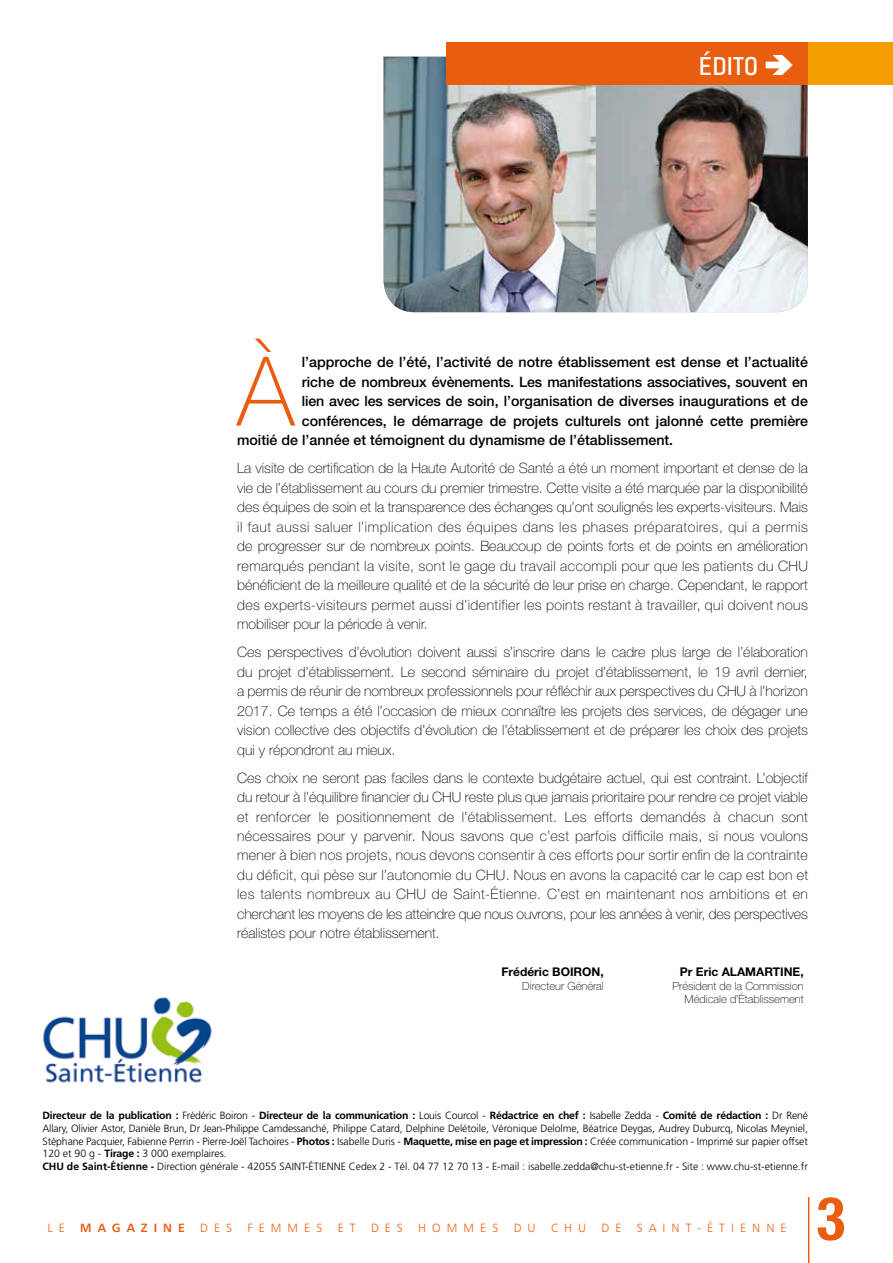
<style>
.page{position:relative;width:893px;height:1263px;background:#fff}
.page>*{position:absolute;margin:0;border:0;box-sizing:border-box;transform-origin:0 0}
.t1{font:100 96.15px "Helvetica Neue";color:#e95d0f}
.t2{font:700 condensed 60px "Helvetica Neue";color:#e95d0f}
.t3{font:500 28.5px "Conduit ITC";letter-spacing:-.015em;color:#fff}
.t4{font:100 14.25px/19.5px "Helvetica Neue";color:#000;text-align:justify}
.t5{font:500 14.25px "Helvetica Neue";color:#000}
.t6{font:12px "Humanist 777 BT Light B";letter-spacing:.5em;color:#e95d0f}
.t7{font:700 12px "Helvetica Neue";color:#000}
.t8{font:12px "Humanist 777 BT Bold B";letter-spacing:.5em;color:#e95d0f}
.t9{font:100 11.25px/13.5px "Helvetica Neue";color:#000;text-align:right}
.t10{font:300 10.5px/12.8px "Frutiger";letter-spacing:-.01em;color:#000}
.s1{font-weight:700}
</style>
<div class="page">
<img style="left:596px;top:85px;width:212px;height:227px">
<img style="left:384px;top:57px;width:212px;height:255px">
<hr style="left:808px;top:1197px;width:1px;height:66px;background:#e95d0f">
<div style="left:808px;top:43px;width:85px;height:42px;background:#f49e00"></div>
<div style="left:446px;top:43px;width:362px;height:42px;background:#e95d0f"></div>
<img style="left:43px;top:997px;width:169px;height:86px">
<h3 class="t3" style="left:698px;top:50px;width:61px">ÉDITO</h3>
<h1 class="t1" style="left:237px;top:336px;width:59px">À</h1>
<p class="t5" style="left:302px;top:353px;width:508px">l’approche de l’été, l’activité de notre établissement est dense et l’actualité</p>
<p class="t5" style="left:302px;top:373px;width:508px">riche de nombreux évènements. Les manifestations associatives, souvent en</p>
<p class="t5" style="left:302px;top:392px;width:508px">lien avec les services de soin, l’organisation de diverses inaugurations et de</p>
<p class="t5" style="left:302px;top:412px;width:508px">conférences, le démarrage de projets culturels ont jalonné cette première</p>
<p class="t5" style="left:237px;top:431px;width:438px">moitié de l’année et témoignent du dynamisme de l’établissement.</p>
<p class="t4" style="left:237px;top:458px;width:572px">La visite de certification de la Haute Autorité de Santé a été un moment important et dense de la vie de l’établissement au cours du premier trimestre. Cette visite a été marquée par la disponibilité des équipes de soin et la transparence des échanges qu’ont soulignés les experts-visiteurs. Mais il faut aussi saluer l’implication des équipes dans les phases préparatoires, qui a permis de progresser sur de nombreux points. Beaucoup de points forts et de points en amélioration remarqués pendant la visite, sont le gage du travail accompli pour que les patients du CHU bénéficient de la meilleure qualité et de la sécurité de leur prise en charge. Cependant, le rapport des experts-visiteurs permet aussi d’identifier les points restant à travailler, qui doivent nous mobiliser pour la période à venir.</p>
<p class="t4" style="left:237px;top:642px;width:572px">Ces perspectives d’évolution doivent aussi s’inscrire dans le cadre plus large de l’élaboration du projet d’établissement. Le second séminaire du projet d’établissement, le 19 avril dernier, a permis de réunir de nombreux professionnels pour réfléchir aux perspectives du CHU à l’horizon 2017. Ce temps a été l’occasion de mieux connaître les projets des services, de dégager une vision collective des objectifs d’évolution de l’établissement et de préparer les choix des projets qui y répondront au mieux.</p>
<p class="t4" style="left:237px;top:768px;width:572px">Ces choix ne seront pas faciles dans le contexte budgétaire actuel, qui est contraint. L’objectif du retour à l’équilibre financier du CHU reste plus que jamais prioritaire pour rendre ce projet viable et renforcer le positionnement de l’établissement. Les efforts demandés à chacun sont nécessaires pour y parvenir. Nous savons que c’est parfois difficile mais, si nous voulons mener à bien nos projets, nous devons consentir à ces efforts pour sortir enfin de la contrainte du déficit, qui pèse sur l’autonomie du CHU. Nous en avons la capacité car le cap est bon et les talents nombreux au CHU de Saint-Étienne. C’est en maintenant nos ambitions et en cherchant les moyens de les atteindre que nous ouvrons, pour les années à venir, des perspectives réalistes pour notre établissement.</p>
<p class="t7" style="left:501px;top:964px;width:104px">Frédéric BOIRON,</p>
<p class="t9" style="left:522px;top:979px;width:83px">Directeur Général</p>
<p class="t7" style="left:680px;top:964px;width:85px">Pr Eric Alamartine</p>
<p class="t7" style="left:800px;top:964px;width:5px">,</p>
<p class="t9" style="left:673px;top:979px;width:133px">Président de la Commission<br>Médicale d’Établissement</p>
<p class="t10" style="left:43px;top:1109px;width:767px"><span class="s1">Directeur de la publication :</span> Frédéric Boiron - <span class="s1">Directeur de la communication :</span> Louis Courcol - <span class="s1">Rédactrice en chef :</span> Isabelle Zedda - <span class="s1">Comité de rédaction :</span> Dr René Allary, Olivier Astor, Danièle Brun, Dr Jean-Philippe Camdessanché, Philippe Catard, Delphine Delétoile, Véronique Delolme, Béatrice Deygas, Audrey Duburcq, Nicolas Meyniel, Stéphane Pacquier, Fabienne Perrin - Pierre-Joël Tachoires - <span class="s1">Photos :</span> Isabelle Duris - <span class="s1">Maquette, mise en page et impression :</span> Créée communication - Imprimé sur papier offset 120 et 90 g - <span class="s1">Tirage :</span> 3 000 exemplaires.<br><span class="s1">CHU de Saint-Étienne -</span> Direction générale - 42055 SAINT-ÉTIENNE Cedex 2 - Tél. 04 77 12 70 13 - E-mail : isabelle.zedda@chu-st-etienne.fr - Site : www.chu-st-etienne.fr</p>
<p class="t6" style="left:48px;top:1221px;width:19px">L E</p>
<p class="t8" style="left:80px;top:1220px;width:106px">MAGAZINE</p>
<p class="t6" style="left:200px;top:1221px;width:33px">DES</p>
<p class="t6" style="left:248px;top:1221px;width:76px">FEMMES</p>
<p class="t6" style="left:338px;top:1221px;width:19px">E T</p>
<p class="t6" style="left:371px;top:1221px;width:33px">DES</p>
<p class="t6" style="left:418px;top:1221px;width:81px">HOMMES</p>
<p class="t6" style="left:514px;top:1221px;width:24px">D U</p>
<p class="t6" style="left:551px;top:1221px;width:37px">CHU</p>
<p class="t6" style="left:602px;top:1221px;width:21px">D E</p>
<p class="t6" style="left:637px;top:1221px;width:151px">SAINT-ÉTIENNE</p>
<h2 class="t2" style="left:816px;top:1182px;width:30px">3</h2>
</div>
